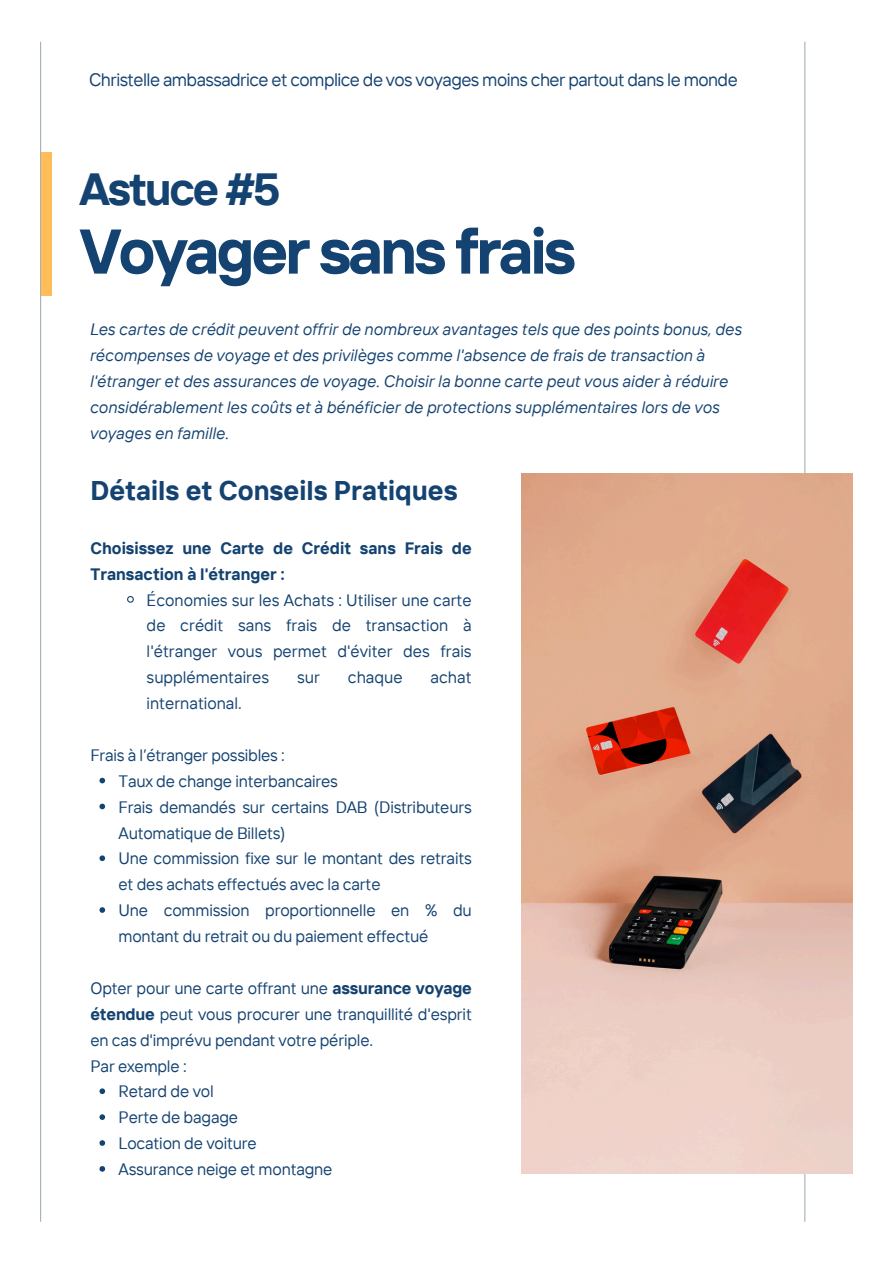
<style>
.page{position:relative;width:894px;height:1264px;background:#fff}
.page>*{position:absolute;margin:0;border:0;box-sizing:border-box;transform-origin:0 0}
.t1{font:700 63px "TT Interphases";letter-spacing:-.05em;color:#144371}
.t2{font:700 45px "TT Interphases";letter-spacing:-.05em;color:#144371}
.t3{font:700 27px "TT Interphases";color:#144371}
.t4{font:18px "TT Interphases";letter-spacing:-.03em;color:#144371}
.t5{font:16.5px/25.8px "TT Interphases";letter-spacing:-.01em;color:#144371}
.t6{font:italic 16.5px/25.8px "TT Interphases";color:#144371}
.t7{font:700 16.5px/25.8px "TT Interphases";color:#144371}
.s1{font-weight:700}
</style>
<div class="page">
<hr style="left:804px;top:42px;width:1px;height:1179px;background:#a4b2b2">
<svg style="left:127px;top:596px;width:7px;height:7px"></svg>
<svg style="left:99px;top:777px;width:6px;height:6px"></svg>
<svg style="left:99px;top:803px;width:6px;height:6px"></svg>
<svg style="left:99px;top:855px;width:6px;height:6px"></svg>
<svg style="left:99px;top:907px;width:6px;height:5px"></svg>
<svg style="left:99px;top:1088px;width:6px;height:6px"></svg>
<svg style="left:99px;top:1114px;width:6px;height:5px"></svg>
<svg style="left:99px;top:1140px;width:6px;height:5px"></svg>
<svg style="left:99px;top:1166px;width:6px;height:5px"></svg>
<hr style="left:40px;top:42px;width:1px;height:1179px;background:#a4b2b2">
<div style="left:41px;top:153px;width:11px;height:143px;background:#ffbd59"></div>
<img style="left:521px;top:473px;width:331px;height:700px">
<p class="t4" style="left:89px;top:67px;width:650px">Christelle ambassadrice et complice de vos voyages moins cher partout dans le monde</p>
<p class="t2" style="left:80px;top:160px;width:202px">Astuce #5</p>
<p class="t1" style="left:80px;top:210px;width:498px">Voyager sans frais</p>
<p class="t6" style="left:89px;top:316px;width:653px">Les cartes de crédit peuvent offrir de nombreux avantages tels que des points bonus, des récompenses de voyage et des privilèges comme l'absence de frais de transaction à l'étranger et des assurances de voyage. Choisir la bonne carte peut vous aider à réduire considérablement les coûts et à bénéficier de protections supplémentaires lors de vos voyages en famille.</p>
<h1 class="t3" style="left:90px;top:473px;width:368px">Détails et Conseils Pratiques</h1>
<p class="t7" style="left:90px;top:534px;width:382px">Choisissez une Carte de Crédit sans Frais de<br>Transaction à l'étranger :</p>
<h2 class="t5" style="left:146px;top:586px;width:326px;text-align:justify">Économies sur les Achats : Utiliser une carte de crédit sans frais de transaction à l'étranger vous permet d'éviter des frais supplémentaires</h2>
<h2 class="t5" style="left:297px;top:664px;width:24px">sur</h2>
<h2 class="t5" style="left:348px;top:664px;width:56px">chaque</h2>
<h2 class="t5" style="left:430px;top:664px;width:43px">achat</h2>
<h2 class="t5" style="left:146px;top:690px;width:97px">international.</h2>
<h3 class="t5" style="left:90px;top:741px;width:196px">Frais à l’étranger possibles :</h3>
<p class="t5" style="left:118px;top:767px;width:221px">Taux de change interbancaires</p>
<p class="t5" style="left:118px;top:793px;width:355px">Frais demandés sur certains DAB (Distributeurs<br>Automatique de Billets)</p>
<p class="t5" style="left:118px;top:845px;width:355px">Une commission fixe sur le montant des retraits et des achats effectués avec la carte</p>
<p class="t5" style="left:118px;top:897px;width:355px">Une commission proportionnelle en % du montant du retrait ou du paiement effectué</p>
<p class="t5" style="left:90px;top:974px;width:383px;text-align:justify">Opter pour une carte offrant une <span class="s1">assurance voyage étendue</span> peut vous procurer une tranquillité d'esprit en cas d'imprévu pendant votre périple.</p>
<p class="t5" style="left:90px;top:1052px;width:98px">Par exemple :</p>
<p class="t5" style="left:118px;top:1078px;width:97px">Retard de vol</p>
<p class="t5" style="left:118px;top:1104px;width:121px">Perte de bagage</p>
<p class="t5" style="left:118px;top:1130px;width:140px">Location de voiture</p>
<p class="t5" style="left:118px;top:1155px;width:215px">Assurance neige et montagne</p>
</div>
